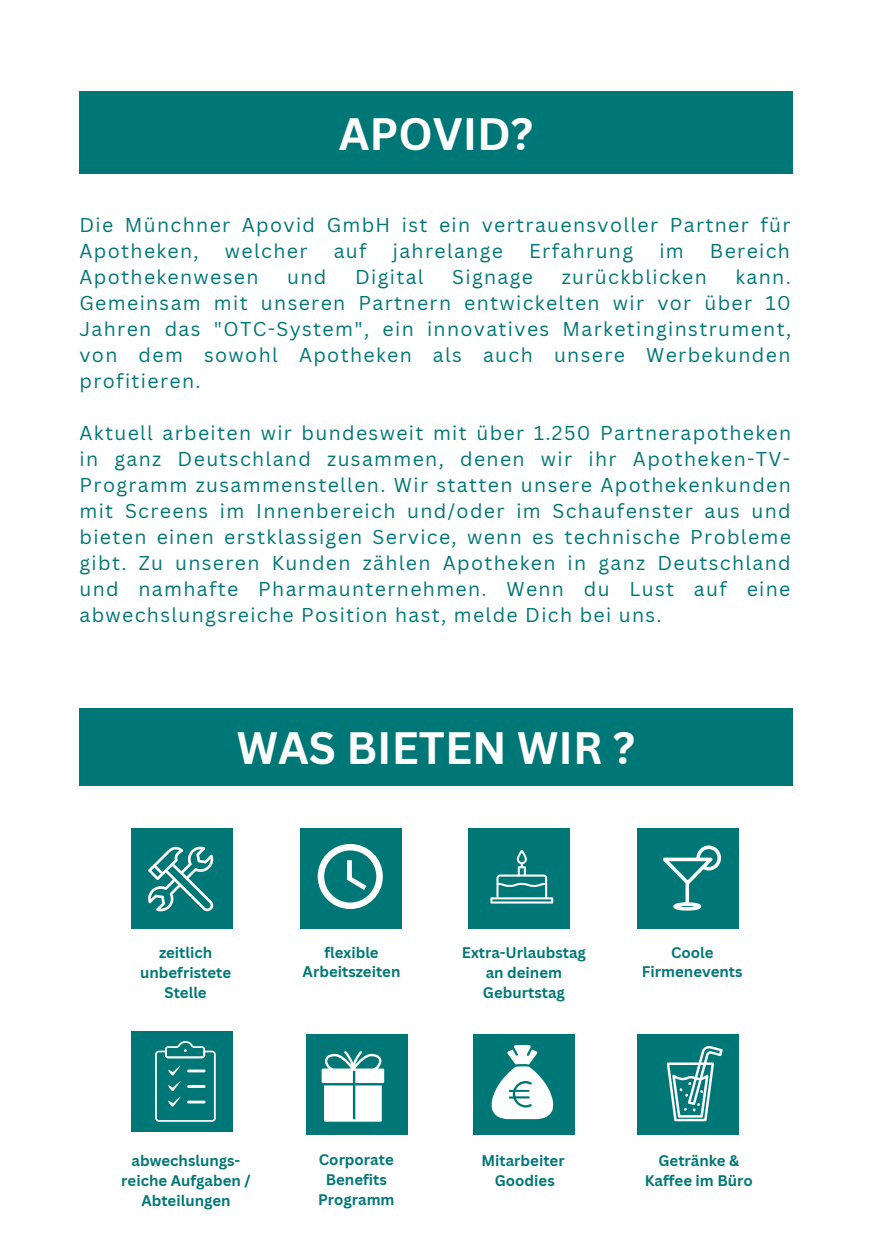
<style>
.page{position:relative;width:892px;height:1258px;background:#fff}
.page>*{position:absolute;margin:0;border:0;box-sizing:border-box;transform-origin:0 0}
.t1{font:700 44.1px "Canva Sans";color:#fff}
.t2{font:19.5px/26.1px "Canva Sans";letter-spacing:.07em;color:#077;text-align:justify}
.t3{font:700 15px/19.8px "Canva Sans";color:#077;text-align:center}
</style>
<div class="page">
<div style="left:79px;top:91px;width:713px;height:83px;background:#077"></div>
<div style="left:131px;top:828px;width:102px;height:101px;background:#077"></div>
<div style="left:131px;top:1031px;width:102px;height:101px;background:#077"></div>
<div style="left:300px;top:828px;width:101px;height:101px;background:#077"></div>
<div style="left:468px;top:828px;width:102px;height:101px;background:#077"></div>
<div style="left:306px;top:1034px;width:102px;height:100px;background:#077"></div>
<div style="left:637px;top:828px;width:101px;height:101px;background:#077"></div>
<div style="left:473px;top:1034px;width:101px;height:100px;background:#077"></div>
<div style="left:637px;top:1034px;width:101px;height:100px;background:#077"></div>
<svg style="left:317px;top:844px;width:66px;height:65px"></svg>
<svg style="left:662px;top:845px;width:59px;height:65px"></svg>
<svg style="left:490px;top:850px;width:63px;height:53px"></svg>
<svg style="left:491px;top:1045px;width:62px;height:74px"></svg>
<svg style="left:321px;top:1051px;width:63px;height:70px"></svg>
<svg style="left:148px;top:846px;width:65px;height:65px"></svg>
<div style="left:79px;top:708px;width:713px;height:77px;background:#077"></div>
<svg style="left:155px;top:1041px;width:61px;height:81px"></svg>
<hr style="left:187px;top:1100px;width:18px;height:3px;background:#fff">
<svg style="left:666px;top:1046px;width:56px;height:75px"></svg>
<p class="t1" style="left:338px;top:102px;width:196px">APOVID?</p>
<p class="t2" style="left:79px;top:211px;width:712px">Die Münchner Apovid GmbH ist ein vertrauensvoller Partner für<br>Apotheken,</p>
<p class="t2" style="left:225px;top:237px;width:84px">welcher</p>
<p class="t2" style="left:333px;top:237px;width:34px">auf</p>
<p class="t2" style="left:393px;top:237px;width:112px">jahrelange</p>
<p class="t2" style="left:529px;top:237px;width:105px">Erfahrung</p>
<p class="t2" style="left:659px;top:237px;width:26px">im</p>
<p class="t2" style="left:709px;top:237px;width:82px">Bereich</p>
<p class="t2" style="left:79px;top:263px;width:180px">Apothekenwesen</p>
<p class="t2" style="left:287px;top:263px;width:41px">und</p>
<p class="t2" style="left:355px;top:263px;width:70px">Digital</p>
<p class="t2" style="left:452px;top:263px;width:82px">Signage</p>
<p class="t2" style="left:561px;top:263px;width:147px">zurückblicken</p>
<p class="t2" style="left:79px;top:263px;width:713px;text-indent:656px">kann.<br>Gemeinsam mit unseren Partnern entwickelten wir vor über 10<br>Jahren das "OTC-System", ein innovatives Marketinginstrument, von dem sowohl Apotheken als auch unsere Werbekunden profitieren.</p>
<p class="t2" style="left:79px;top:419px;width:713px">Aktuell arbeiten wir bundesweit mit über 1.250 Partnerapotheken in ganz Deutschland zusammen, denen wir ihr Apotheken-TV-Programm zusammenstellen. Wir statten unsere Apothekenkunden mit Screens im Innenbereich und/oder im Schaufenster aus und bieten einen erstklassigen Service, wenn es technische Probleme gibt. Zu unseren Kunden zählen Apotheken in ganz Deutschland und namhafte Pharmaunternehmen. Wenn du Lust auf eine abwechslungsreiche Position hast, melde Dich bei uns.</p>
<p class="t1" style="left:237px;top:717px;width:400px">WAS BIETEN WIR ?</p>
<p class="t3" style="left:140px;top:942px;width:92px">zeitlich unbefristete<br>Stelle</p>
<p class="t3" style="left:302px;top:942px;width:99px">flexible<br>Arbeitszeiten</p>
<p class="t3" style="left:132px;top:1150px;width:110px">abwechslungs-</p>
<p class="t3" style="left:121px;top:1170px;width:131px">reiche Aufgaben /<br>Abteilungen</p>
<p class="t3" style="left:318px;top:1149px;width:78px">Corporate<br>Benefits<br>Programm</p>
<p class="t3" style="left:462px;top:942px;width:125px">Extra-Urlaubstag an deinem<br>Geburtstag</p>
<p class="t3" style="left:641px;top:942px;width:102px">Coole<br>Firmenevents</p>
<p class="t3" style="left:481px;top:1150px;width:85px">Mitarbeiter</p>
<p class="t3" style="left:494px;top:1170px;width:61px">Goodies</p>
<p class="t3" style="left:644px;top:1150px;width:110px">Getränke &amp;<br>Kaffee im Büro</p>
</div>
